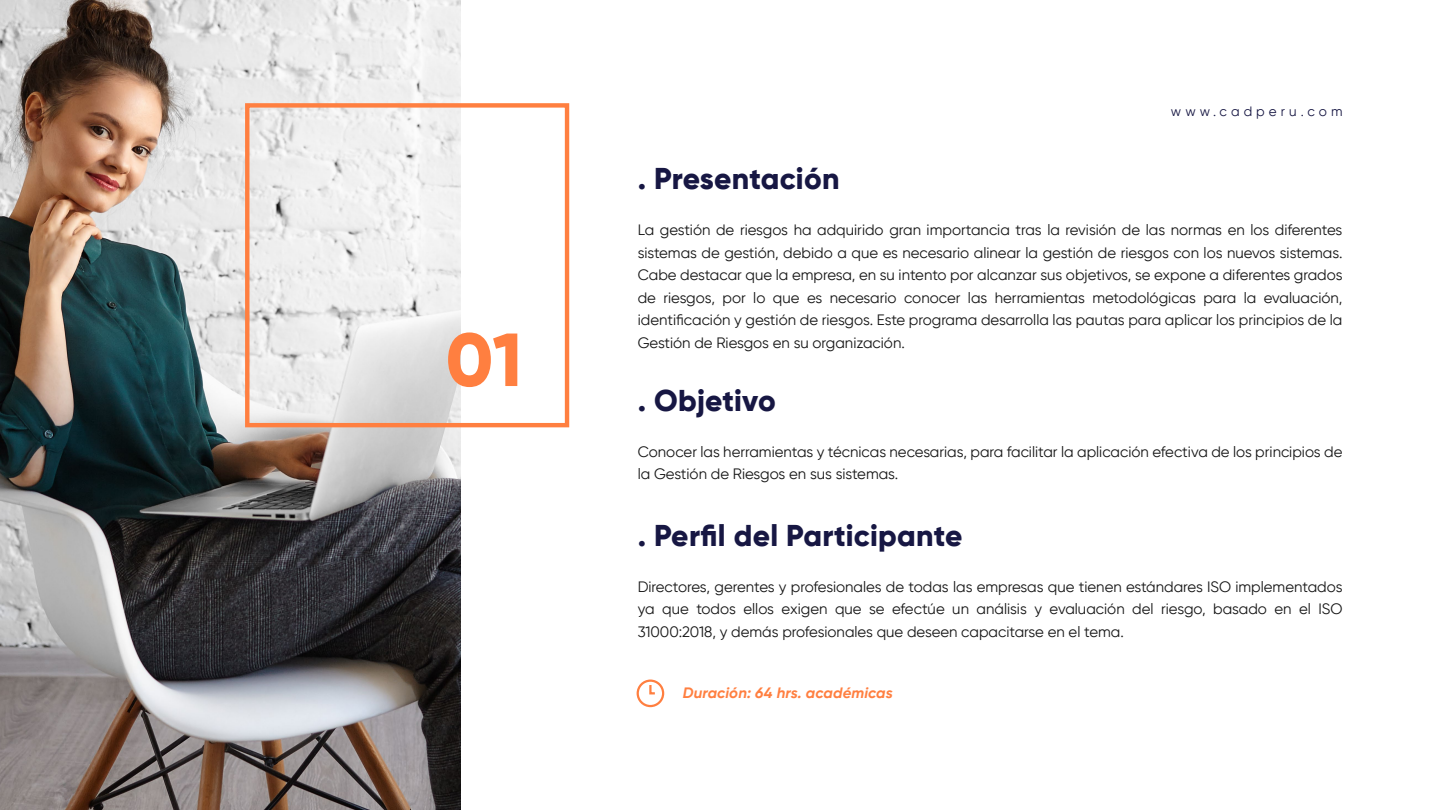
<style>
.page{position:relative;width:1440px;height:810px;background:#fff}
.page>*{position:absolute;margin:0;border:0;box-sizing:border-box;transform-origin:0 0}
.t1{font:800 75px "Gilroy";color:#ff7f40}
.t2{font:800 30px "Gilroy";letter-spacing:.01em;color:#171743}
.t3{font:15px/22.5px "Gilroy";color:#151515;text-align:justify}
.t4{font:italic 700 15px "Gilroy";letter-spacing:.01em;color:#ff7f40}
.t5{font:13.5px "Gilroy";letter-spacing:.3em;color:#171743}
</style>
<div class="page">
<img style="left:0;top:0;width:460px;height:810px">
<div style="left:245px;top:103px;width:324px;height:324px;border:4px solid #ff7f40"></div>
<div style="left:637px;top:680px;width:27px;height:27px;border:2px solid #ff7f40;border-radius:50%"></div>
<svg style="left:649px;top:683px;width:8px;height:12px"></svg>
<h1 class="t1" style="left:446px;top:313px;width:78px">01</h1>
<p class="t5" style="left:1171px;top:103px;width:173px">www.cadperu.com</p>
<h2 class="t2" style="left:638px;top:160px;width:203px">. Presentación</h2>
<p class="t3" style="left:638px;top:218px;width:706px">La gestión de riesgos ha adquirido gran importancia tras la revisión de las normas en los diferentes sistemas de gestión, debido a que es necesario alinear la gestión de riesgos con los nuevos sistemas.<br>Cabe destacar que la empresa, en su intento por alcanzar sus objetivos, se expone a diferentes grados de riesgos, por lo que es necesario conocer las herramientas metodológicas para la evaluación, identificación y gestión de riesgos. Este programa desarrolla las pautas para aplicar los principios de la Gestión de Riesgos en su organización.</p>
<h2 class="t2" style="left:638px;top:382px;width:140px">. Objetivo</h2>
<p class="t3" style="left:638px;top:440px;width:706px">Conocer las herramientas y técnicas necesarias, para facilitar la aplicación efectiva de los principios de la Gestión de Riesgos en sus sistemas.</p>
<h2 class="t2" style="left:638px;top:516px;width:326px">. Perfil del Participante</h2>
<p class="t3" style="left:638px;top:575px;width:706px">Directores, gerentes y profesionales de todas las empresas que tienen estándares ISO implementados ya que todos ellos exigen que se efectúe un análisis y evaluación del riesgo, basado en el ISO 31000:2018, y demás profesionales que deseen capacitarse en el tema.</p>
<p class="t4" style="left:683px;top:684px;width:212px">Duración: 64 hrs. académicas</p>
</div>
